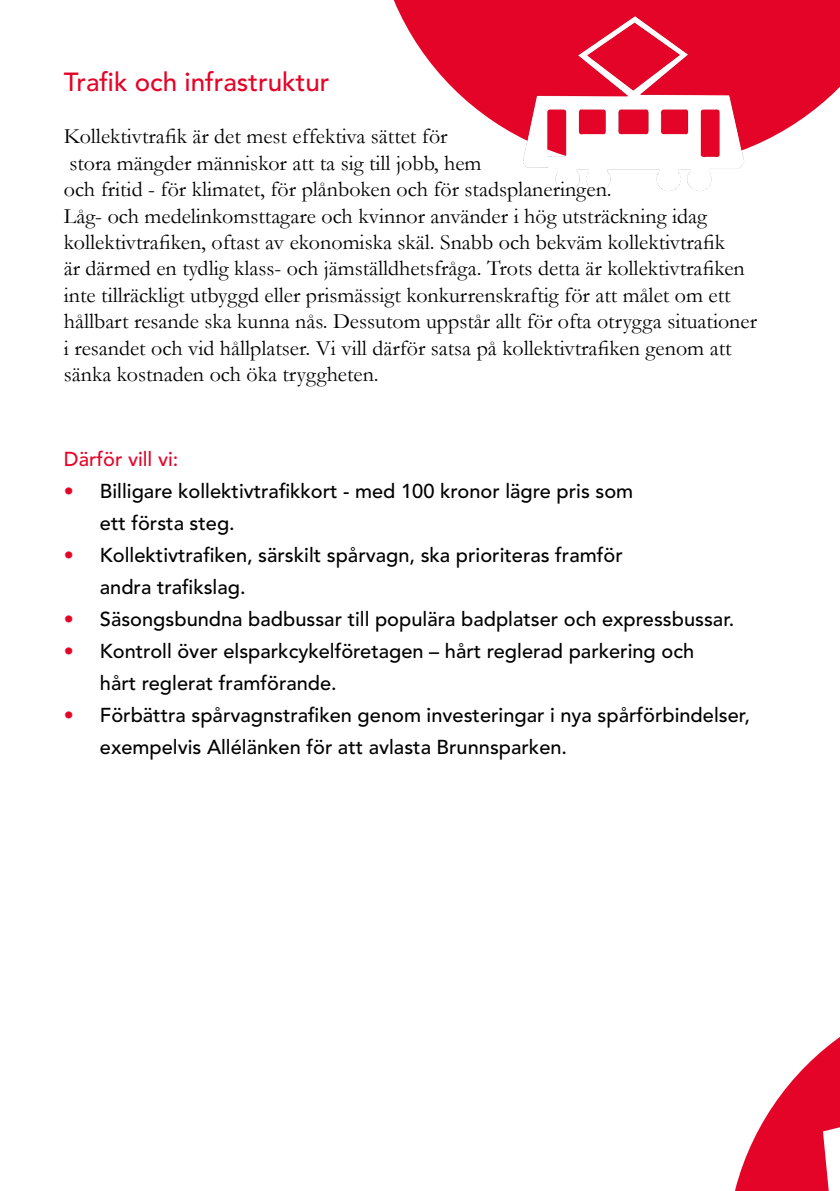
<style>
.page{position:relative;width:840px;height:1191px;background:#fff}
.page>*{position:absolute;margin:0;border:0;box-sizing:border-box;transform-origin:0 0}
.t1{font:500 26px "Avenir LT Pro";color:#e40428}
.t2{font:22px/26.4px "Garamond";color:#000}
.t3{font:500 20px/32px "Avenir LT Pro";color:#000}
.t4{font:500 20px "Avenir LT Pro";color:#e40428}
.s1{color:#e40428}
</style>
<div class="page">
<svg style="left:393px;top:0;width:446px;height:118px;fill:#e40428"></svg>
<img style="left:448px;top:0;width:355px;height:191px">
<svg style="left:735px;top:1037px;width:104px;height:154px"></svg>
<p class="t1" style="left:64px;top:66px;width:267px">Trafik och infrastruktur</p>
<p class="t2" style="left:64px;top:123px;width:694px">Kollektivtrafik är det mest effektiva sättet för<br>stora mängder människor att ta sig till jobb, hem<br>och fritid - för klimatet, för plånboken och för stadsplaneringen.<br>Låg- och medelinkomsttagare och kvinnor använder i hög utsträckning idag kollektivtrafiken, oftast av ekonomiska skäl. Snabb och bekväm kollektivtrafik<br>är därmed en tydlig klass- och jämställdhetsfråga. Trots detta är kollektivtrafiken inte tillräckligt utbyggd eller prismässigt konkurrenskraftig för att målet om ett hållbart resande ska kunna nås. Dessutom uppstår allt för ofta otrygga situationer i resandet och vid hållplatser. Vi vill därför satsa på kollektivtrafiken genom att sänka kostnaden och öka tryggheten.</p>
<p class="t4" style="left:64px;top:447px;width:116px">Därför vill vi:</p>
<p class="t3" style="left:100px;top:475px;width:534px;text-indent:-36px"><span class="s1">•</span> Billigare kollektivtrafikkort - med 100 kronor lägre pris som ett första steg.</p>
<p class="t3" style="left:100px;top:539px;width:524px;text-indent:-36px"><span class="s1">•</span> Kollektivtrafiken, särskilt spårvagn, ska prioriteras framför andra trafikslag.</p>
<p class="t3" style="left:64px;top:603px;width:671px"><span class="s1">•</span> Säsongsbundna badbussar till populära badplatser och expressbussar.</p>
<p class="t3" style="left:100px;top:635px;width:595px;text-indent:-36px"><span class="s1">•</span> Kontroll över elsparkcykelföretagen – hårt reglerad parkering och hårt reglerat framförande.</p>
<p class="t3" style="left:100px;top:699px;width:651px;text-indent:-36px"><span class="s1">•</span> Förbättra spårvagnstrafiken genom investeringar i nya spårförbindelser, exempelvis Allélänken för att avlasta Brunnsparken.</p>
</div>
